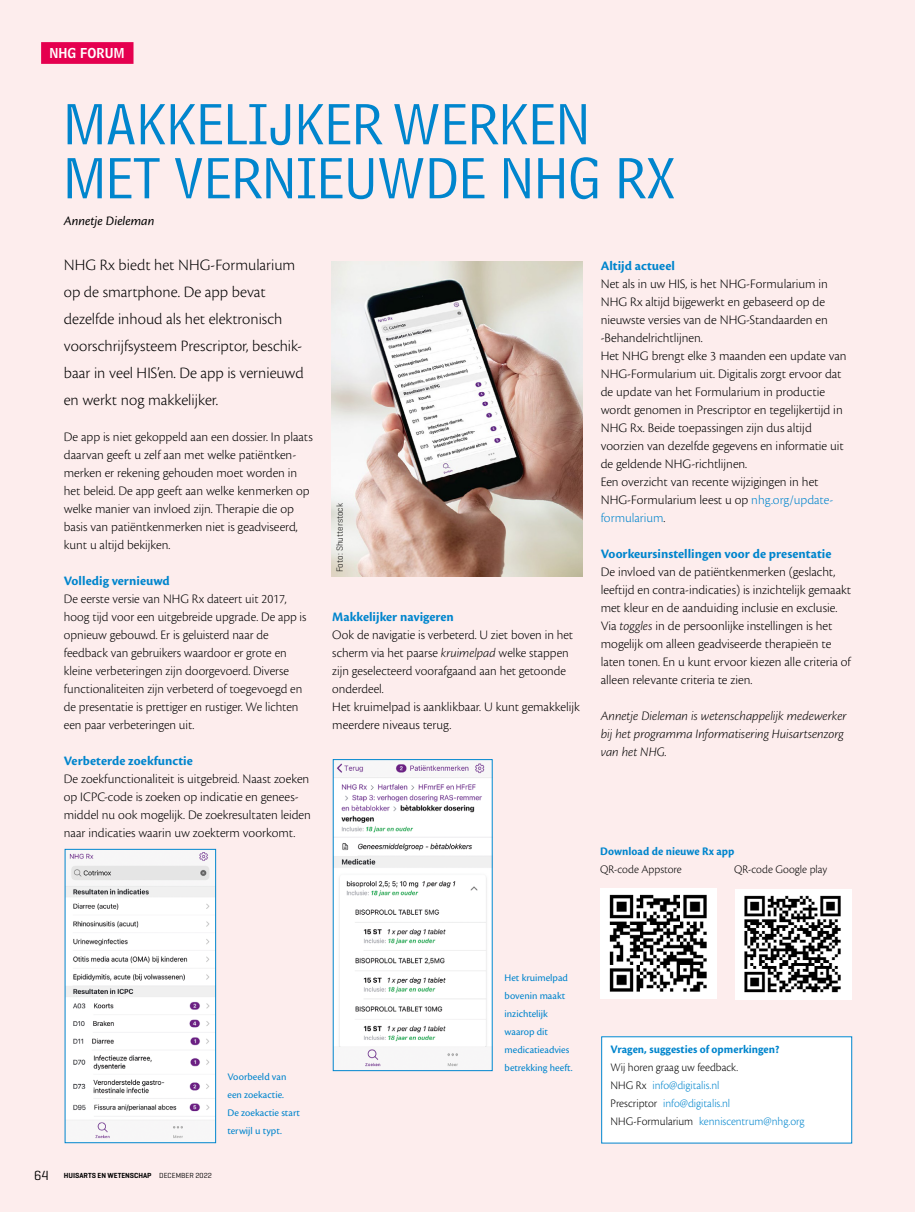
<style>
.page{position:relative;width:915px;height:1212px;background:#fff}
.page>*{position:absolute;margin:0;border:0;box-sizing:border-box;transform-origin:0 0}
.SectionHeading_1_kop{font:61.5px/54px "Bell Centennial Std Address";color:#0085cd}
.Para_introtekst{font:300 16.5px/27px "Cronos Pro";color:#000}
.Para_platte_tekst{font:300 13.5px/18px "Cronos Pro";color:#000}
.SectionHeading_tusse{font:700 13.5px "Cronos Pro";color:#0085cd}
.Para_platte_tekst-2{font:italic 300 13.5px/18px "Cronos Pro";letter-spacing:-.005em;color:#000}
.Author_naam_schrijve{font:italic 13.5px "Cronos Pro";letter-spacing:-.005em;color:#000}
.t1{font:13.5px "Bell Centennial Std Name Num";color:#fff}
.Para_platte_tekst-3{font:300 12px "Cronos Pro";color:#0085cd}
.Para_platte_tekst-4{font:300 12px "Cronos Pro";color:#000}
.SectionHeading_tusse-2{font:700 12px "Cronos Pro";letter-spacing:.005em;color:#0085cd}
.Image_Caption_bijsch{font:10.5px/18px "Cronos Pro";color:#0085cd}
.Image_Caption_bron{font:9px "Geogrotesque Light 16";color:#000}
.t2{font:600 7.5px "Geogrotesque";color:#000}
.s1{font-style:italic}
.s2{color:#0085cd}
.s3{font-weight:400;font-size:13.5px}
.s4{font-weight:400}
.s5{color:#000}
</style>
<div class="page">
<div style="left:0;top:0;width:914px;height:1212px;background:#fdeded"></div>
<div style="left:601px;top:1037px;width:250px;height:106px;background:#fff"></div>
<img style="left:735px;top:889px;width:115px;height:111px">
<img style="left:600px;top:888px;width:116px;height:111px">
<img style="left:67px;top:851px;width:147px;height:288px">
<div style="left:65px;top:849px;width:151px;height:294px;border:1px solid #0085cd"></div>
<img style="left:335px;top:763px;width:155px;height:304px">
<div style="left:333px;top:759px;width:159px;height:312px;border:1px solid #0085cd"></div>
<img style="left:332px;top:261px;width:250px;height:315px">
<div style="left:41px;top:42px;width:92px;height:22px;background:#e5004f"></div>
<p class="t1" style="left:49px;top:45px;width:77px">NHG FORUM</p>
<p class="SectionHeading_1_kop" style="left:64px;top:97px;width:613px">MAKKELIJKER WERKEN<br>MET VERNIEUWDE NHG RX</p>
<p class="Author_naam_schrijve" style="left:64px;top:213px;width:92px">Annetje Dieleman</p>
<p class="Para_introtekst" style="left:64px;top:252px;width:241px">NHG Rx biedt het NHG-Formularium op de smartphone. De app bevat dezelfde inhoud als het elektronisch voorschrijfsysteem Prescriptor, beschik&shy;baar in veel HIS’en. De app is vernieuwd en werkt nog makkelijker.</p>
<p class="Para_platte_tekst" style="left:64px;top:428px;width:250px">De app is niet gekoppeld aan een dossier. In plaats daarvan geeft u zelf aan met welke patiëntken&shy;merken er rekening gehouden moet worden in het beleid. De app geeft aan welke kenmerken op welke manier van invloed zijn. Therapie die op basis van patiëntkenmerken niet is geadviseerd, kunt u altijd bekijken.</p>
<p class="SectionHeading_tusse" style="left:64px;top:573px;width:107px">Volledig vernieuwd</p>
<p class="Para_platte_tekst" style="left:64px;top:590px;width:244px">De eerste versie van NHG Rx dateert uit 2017, hoog tijd voor een uitgebreide upgrade. De app is opnieuw gebouwd. Er is geluisterd naar de feedback van gebruikers waardoor er grote en kleine verbeteringen zijn doorgevoerd. Diverse functionaliteiten zijn verbeterd of toegevoegd en de presentatie is prettiger en rustiger. We lichten een paar verbeteringen uit.</p>
<p class="SectionHeading_tusse" style="left:64px;top:753px;width:130px">Verbeterde zoekfunctie</p>
<p class="Para_platte_tekst" style="left:64px;top:770px;width:248px">De zoekfunctionaliteit is uitgebreid. Naast zoeken op ICPC-code is zoeken op indicatie en genees&shy;middel nu ook mogelijk. De zoekresultaten leiden naar indicaties waarin uw zoekterm voorkomt.</p>
<p class="Image_Caption_bron" style="left:334px;top:572px;width:70px;rotate:-90deg">Foto: Shutterstock</p>
<p class="SectionHeading_tusse" style="left:332px;top:609px;width:123px">Makkelijker navigeren</p>
<p class="Para_platte_tekst" style="left:332px;top:626px;width:242px">Ook de navigatie is verbeterd. U ziet boven in het scherm via het paarse <span class="s1">kruimelpad</span> welke stappen zijn geselecteerd voorafgaand aan het getoonde onderdeel.</p>
<p class="Para_platte_tekst" style="left:332px;top:698px;width:249px">Het kruimelpad is aanklikbaar. U kunt gemakkelijk meerdere niveaus terug.</p>
<p class="SectionHeading_tusse" style="left:600px;top:258px;width:76px">Altijd actueel</p>
<p class="Para_platte_tekst" style="left:600px;top:275px;width:229px">Net als in uw HIS, is het NHG-Formularium in NHG Rx altijd bijgewerkt en gebaseerd op de nieuwste versies van de NHG-Standaarden en -Behandelrichtlijnen.</p>
<p class="Para_platte_tekst" style="left:600px;top:347px;width:247px">Het NHG brengt elke 3 maanden een update van NHG-Formularium uit. Digitalis zorgt ervoor dat de update van het Formularium in productie wordt genomen in Prescriptor en tegelijkertijd in NHG Rx. Beide toepassingen zijn dus altijd voorzien van dezelfde gegevens en informatie uit de geldende NHG-richtlijnen.</p>
<p class="Para_platte_tekst" style="left:600px;top:473px;width:234px">Een overzicht van recente wijzigingen in het<br>NHG-Formularium leest u op <span class="s2">nhg.org/update&shy;formularium</span>.</p>
<p class="SectionHeading_tusse" style="left:600px;top:546px;width:232px">Voorkeursinstellingen voor de presentatie</p>
<p class="Para_platte_tekst" style="left:600px;top:563px;width:252px">De invloed van de patiëntkenmerken (geslacht, leeftijd en contra-indicaties) is inzichtelijk gemaakt met kleur en de aanduiding inclusie en exclusie.<br>Via <span class="s1">toggles</span> in de persoonlijke instellingen is het mogelijk om alleen geadviseerde therapieën te laten tonen. En u kunt ervoor kiezen alle criteria of alleen relevante criteria te zien.</p>
<p class="Para_platte_tekst-2" style="left:600px;top:707px;width:247px">Annetje Dieleman is wetenschappelijk medewerker bij het programma Informatisering Huisartsenzorg van het NHG.</p>
<p class="SectionHeading_tusse-2" style="left:600px;top:845px;width:136px">Download de nieuwe Rx app</p>
<p class="Para_platte_tekst-4" style="left:600px;top:863px;width:83px">QR-code Appstore</p>
<p class="Para_platte_tekst-4" style="left:733px;top:863px;width:95px">QR-code Google play</p>
<p class="t2" style="left:34px;top:1171px;width:179px"><span class="s3">64</span> HUISARTS EN WETENSCHAP <span class="s4">DECEMBER 2022</span></p>
<p class="Image_Caption_bijsch" style="left:227px;top:1068px;width:74px">Voorbeeld van een zoekactie.<br>De zoekactie start terwijl u typt.</p>
<p class="Image_Caption_bijsch" style="left:504px;top:969px;width:70px">Het kruimelpad bovenin maakt inzichtelijk waarop dit medicatieadvies betrekking heeft.</p>
<p class="SectionHeading_tusse-2" style="left:610px;top:1043px;width:170px">Vragen, suggesties of opmerkingen?</p>
<p class="Para_platte_tekst-4" style="left:610px;top:1061px;width:129px">Wij horen graag uw feedback.</p>
<p class="Para_platte_tekst-3" style="left:610px;top:1079px;width:110px"><span class="s5">NHG Rx</span> info@digitalis.nl</p>
<p class="Para_platte_tekst-3" style="left:610px;top:1097px;width:121px"><span class="s5">Prescriptor</span> info@digitalis.nl</p>
<p class="Para_platte_tekst-3" style="left:610px;top:1115px;width:195px"><span class="s5">NHG-Formularium</span> kenniscentrum@nhg.org</p>
</div>
